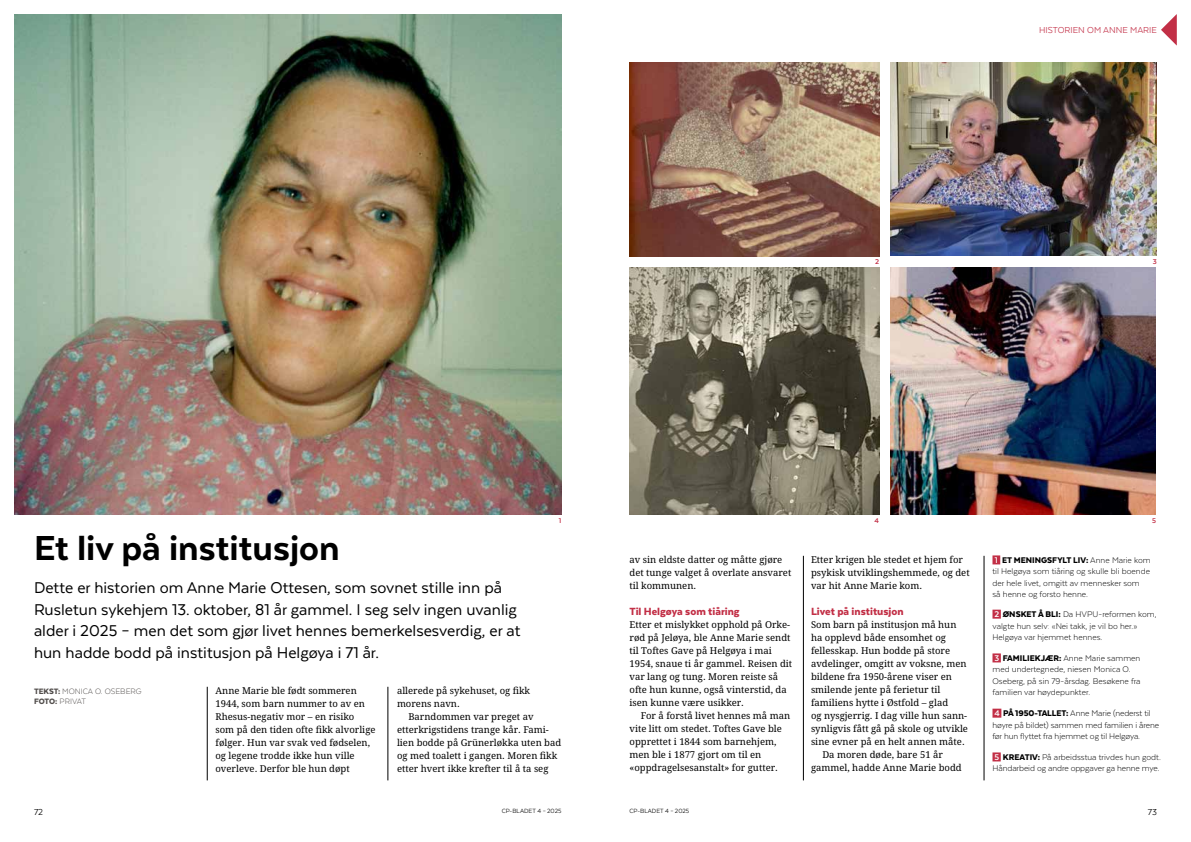
<style>
.page{position:relative;width:1191px;height:842px;background:#fff}
.page>*{position:absolute;margin:0;border:0;box-sizing:border-box;transform-origin:0 0}
.t1{font:800 40px "Texta";color:#000}
.t2{font:18px/21.6px "Texta";color:#000}
.t3{font:900 12px "Texta";color:#c22f46}
.t4{font:10px "Texta";color:#c22f46}
.t5{font:10px "Texta";color:#000}
.t6{font:9.5px/13px "Droid Serif Pro";color:#000}
.t7{font:300 9.5px/11.4px "Texta";color:#000}
.t8{font:300 9px/10.8px "Texta";color:#514d4b}
.t9{font:700 8px "Texta";color:#c22f46}
.t10{font:7px "Texta";color:#000}
.s1{font-weight:900}
.s2{font-weight:700;color:#fff}
</style>
<div class="page">
<svg style="left:1161px;top:15px;width:15px;height:30px"></svg>
<hr style="left:803px;top:556px;width:1px;height:224px;background:#000">
<hr style="left:983px;top:556px;width:1px;height:224px;background:#000">
<img style="left:14px;top:14px;width:547px;height:500px">
<img style="left:629px;top:62px;width:250px;height:194px">
<img style="left:890px;top:62px;width:267px;height:193px">
<img style="left:629px;top:268px;width:250px;height:246px">
<img style="left:890px;top:268px;width:265px;height:246px">
<div style="left:992px;top:555px;width:8px;height:9px;background:#c22f46"></div>
<div style="left:992px;top:610px;width:8px;height:9px;background:#c22f46"></div>
<div style="left:992px;top:653px;width:8px;height:9px;background:#c22f46"></div>
<div style="left:992px;top:709px;width:9px;height:9px;background:#c22f46"></div>
<div style="left:992px;top:752px;width:8px;height:9px;background:#c22f46"></div>
<hr style="left:207px;top:687px;width:1px;height:93px;background:#000">
<hr style="left:387px;top:687px;width:1px;height:93px;background:#000">
<p class="t4" style="left:1039px;top:25px;width:119px">HISTORIEN OM ANNE MARIE</p>
<p class="t9" style="left:875px;top:258px;width:6px">2</p>
<p class="t9" style="left:1152px;top:258px;width:6px">3</p>
<p class="t9" style="left:559px;top:516px;width:4px">1</p>
<p class="t9" style="left:874px;top:516px;width:6px">4</p>
<p class="t9" style="left:1152px;top:516px;width:5px">5</p>
<h1 class="t1" style="left:34px;top:528px;width:307px">Et liv på institusjon</h1>
<p class="t2" style="left:34px;top:577px;width:488px">Dette er historien om Anne Marie Ottesen, som sovnet stille inn på Rusletun sykehjem 13. oktober, 81 år gammel. I seg selv ingen uvanlig alder i 2025 – men det som gjør livet hennes bemerkelsesverdig, er at hun hadde bodd på institusjon på Helgøya i 71 år.</p>
<p class="t8" style="left:34px;top:685px;width:109px"><span class="s1">TEKST:</span> MONICA O. OSEBERG<br><span class="s1">FOTO:</span> PRIVAT</p>
<p class="t6" style="left:215px;top:684px;width:161px">Anne Marie ble født sommeren<br>1944, som barn nummer to av en<br>Rhesus-negativ mor – en risiko som på den tiden ofte fikk alvorlige følger. Hun var svak ved fødselen, og legene trodde ikke hun ville overleve. Derfor ble hun døpt</p>
<p class="t6" style="left:397px;top:684px;width:135px">allerede på sykehuset, og fikk morens navn.</p>
<p class="t6" style="left:397px;top:710px;width:166px;text-indent:11px">Barndommen var preget av etterkrigstidens trange kår. Fami&shy;lien bodde på Grünerløkka uten bad og med toalett i gangen. Moren fikk etter hvert ikke krefter til å ta seg</p>
<p class="t6" style="left:629px;top:553px;width:163px">av sin eldste datter og måtte gjøre det tunge valget å overlate ansvaret til kommunen.</p>
<p class="t3" style="left:629px;top:605px;width:112px">Til Helgøya som tiåring</p>
<p class="t6" style="left:629px;top:618px;width:164px">Etter et mislykket opphold på Orke&shy;rød på Jeløya, ble Anne Marie sendt til Toftes Gave på Helgøya i mai<br>1954, snaue ti år gammel. Reisen dit var lang og tung. Moren reiste så ofte hun kunne, også vinterstid, da isen kunne være usikker.</p>
<p class="t6" style="left:629px;top:709px;width:162px;text-indent:11px">For å forstå livet hennes må man vite litt om stedet. Toftes Gave ble opprettet i 1844 som barnehjem, men ble i 1877 gjort om til en «oppdragelsesanstalt» for gutter.</p>
<p class="t6" style="left:811px;top:553px;width:160px">Etter krigen ble stedet et hjem for psykisk utviklingshemmede, og det var hit Anne Marie kom.</p>
<p class="t3" style="left:811px;top:605px;width:94px">Livet på institusjon</p>
<p class="t6" style="left:811px;top:618px;width:147px">Som barn på institusjon må hun</p>
<p class="t6" style="left:811px;top:631px;width:136px">ha opplevd både ensomhet og</p>
<p class="t6" style="left:811px;top:644px;width:141px">fellesskap. Hun bodde på store</p>
<p class="t6" style="left:811px;top:657px;width:157px">avdelinger, omgitt av voksne, men</p>
<p class="t6" style="left:811px;top:670px;width:142px">bildene fra 1950-årene viser en</p>
<p class="t6" style="left:811px;top:683px;width:131px">smilende jente på ferietur til</p>
<p class="t6" style="left:811px;top:696px;width:139px">familiens hytte i Østfold – glad</p>
<p class="t6" style="left:811px;top:709px;width:158px">og nysgjerrig. I dag ville hun sann-</p>
<p class="t6" style="left:811px;top:722px;width:158px">synligvis fått gå på skole og utvikle</p>
<p class="t6" style="left:811px;top:735px;width:155px">sine evner på en helt annen måte.</p>
<p class="t6" style="left:822px;top:748px;width:122px">Da moren døde, bare 51 år</p>
<p class="t6" style="left:811px;top:761px;width:152px">gammel, hadde Anne Marie bodd</p>
<p class="t7" style="left:992px;top:554px;width:160px"><span class="s2">1</span> <span class="s1">ET MENINGSFYLT LIV:</span> Anne Marie kom til Helgøya som tiåring og skulle bli boende der hele livet, omgitt av mennesker som<br>så henne og forsto henne.</p>
<p class="t7" style="left:992px;top:608px;width:166px"><span class="s2">2</span> <span class="s1">ØNSKET Å BLI:</span> Da HVPU-reformen kom, valgte hun selv: «Nei takk, je vil bo her.»<br>Helgøya var hjemmet hennes.</p>
<p class="t7" style="left:992px;top:652px;width:150px"><span class="s2">3</span> <span class="s1">FAMILIEKJÆR:</span> Anne Marie sammen med undertegnede, niesen Monica O.<br>Oseberg, på sin 79-årsdag. Besøkene fra familien var høydepunkter.</p>
<p class="t7" style="left:992px;top:707px;width:168px"><span class="s2">4</span> <span class="s1">PÅ 1950-TALLET:</span> Anne Marie (nederst til høyre på bildet) sammen med familien i årene før hun flyttet fra hjemmet og til Helgøya.</p>
<p class="t7" style="left:992px;top:751px;width:170px"><span class="s2">5</span> <span class="s1">KREATIV:</span> På arbeidsstua trivdes hun godt.<br>Håndarbeid og andre oppgaver ga henne mye.</p>
<p class="t5" style="left:34px;top:807px;width:11px">72</p>
<p class="t10" style="left:502px;top:807px;width:61px">CP-BLADET 4 – 2025</p>
<p class="t10" style="left:629px;top:807px;width:61px">CP-BLADET 4 – 2025</p>
<p class="t5" style="left:1147px;top:807px;width:11px">73</p>
</div>
